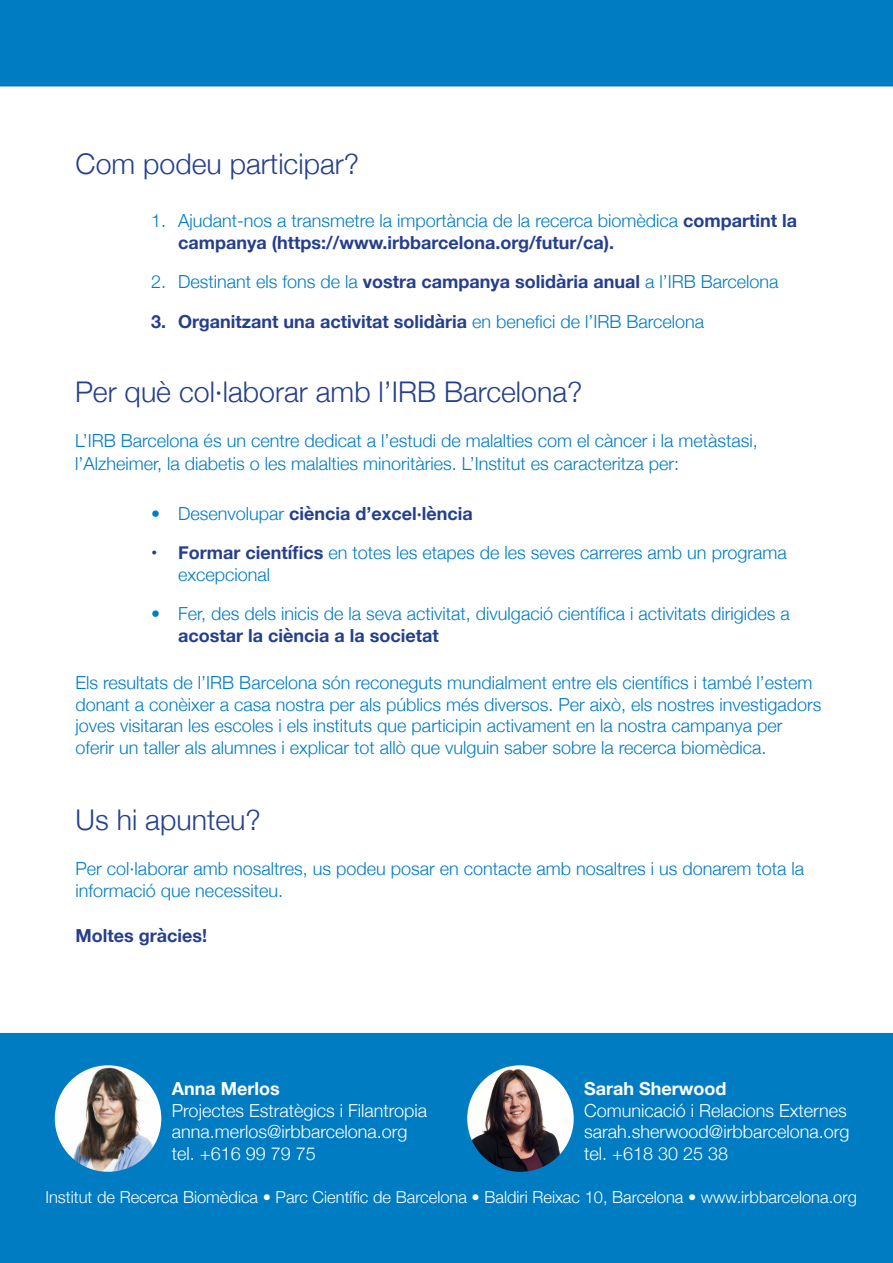
<style>
.page{position:relative;width:893px;height:1263px;background:#fff}
.page>*{position:absolute;margin:0;border:0;box-sizing:border-box;transform-origin:0 0}
.t1{font:300 28.5px "Helvetica Neue";color:#253f8e}
.t2{font:300 18px/21.6px "Helvetica Neue";color:#007cc2}
.t3{font:700 18px/21.6px "Helvetica Neue";color:#253f8e}
.t4{font:300 18px/21.6px "Helvetica Neue";color:#fff}
.t5{font:700 18px "Helvetica Neue";color:#fff}
.t6{font:300 16.5px "Helvetica Neue";color:#fff}
.s1{font-weight:300;color:#007cc2}
.s2{font-weight:700;color:#253f8e}
</style>
<div class="page">
<div style="left:0;top:1033px;width:893px;height:230px;background:#007cc2"></div>
<img style="left:55px;top:1065px;width:106px;height:107px;border-radius:53px">
<img style="left:467px;top:1065px;width:107px;height:107px;border-radius:53px">
<div style="left:0;top:0;width:893px;height:86px;background:#007cc2"></div>
<p class="t1" style="left:76px;top:141px;width:285px">Com podeu participar?</p>
<p class="t3" style="left:178px;top:210px;width:620px;text-indent:-27px"><span class="s1">1. Ajudant-nos a transmetre la importància de la recerca biomèdica</span> compartint la campanya (https://www.irbbarcelona.org/futur/ca).</p>
<p class="t2" style="left:151px;top:270px;width:629px">2. Destinant els fons de la <span class="s2">vostra campanya solidària anual</span> a l’IRB Barcelona</p>
<p class="t3" style="left:151px;top:311px;width:554px">3. Organitzant una activitat solidària <span class="s1">en benefici de l’IRB Barcelona</span></p>
<p class="t1" style="left:75px;top:369px;width:509px">Per què col·laborar amb l’IRB Barcelona?</p>
<p class="t2" style="left:75px;top:427px;width:684px;line-height:23.4px">L’IRB Barcelona és un centre dedicat a l’estudi de malalties com el càncer i la metàstasi, l’Alzheimer, la diabetis o les malalties minoritàries. L’Institut es caracteritza per:</p>
<p class="t3" style="left:151px;top:503px;width:323px"><span class="s1">• Desenvolupar</span> ciència d’excel·lència</p>
<p class="t2" style="left:178px;top:541px;width:610px;text-indent:-27px"><span class="s2">• Formar científics</span> en totes les etapes de les seves carreres amb un programa excepcional</p>
<p class="t2" style="left:178px;top:602px;width:613px;text-indent:-27px">• Fer, des dels inicis de la seva activitat, divulgació científica i activitats dirigides a <span class="s2">acostar la ciència a la societat</span></p>
<p class="t2" style="left:76px;top:671px;width:747px">Els resultats de l’IRB Barcelona són reconeguts mundialment entre els científics i també l’estem donant a conèixer a casa nostra per als públics més diversos. Per això, els nostres investigadors joves visitaran les escoles i els instituts que participin activament en la nostra campanya per oferir un taller als alumnes i explicar tot allò que vulguin saber sobre la recerca biomèdica.</p>
<p class="t1" style="left:76px;top:797px;width:187px">Us hi apunteu?</p>
<p class="t2" style="left:76px;top:857px;width:730px">Per col·laborar amb nosaltres, us podeu posar en contacte amb nosaltres i us donarem tota la informació que necessiteu.</p>
<p class="t3" style="left:76px;top:925px;width:133px">Moltes gràcies!</p>
<p class="t5" style="left:584px;top:1074px;width:144px">Sarah Sherwood</p>
<p class="t4" style="left:584px;top:1098px;width:264px">Comunicació i Relacions Externes</p>
<p class="t4" style="left:584px;top:1119px;width:267px">sarah.sherwood@irbbarcelona.org</p>
<p class="t4" style="left:584px;top:1141px;width:145px">tel. +618 30 25 38</p>
<p class="t6" style="left:45px;top:1183px;width:813px">Institut de Recerca Biomèdica • Parc Científic de Barcelona • Baldiri Reixac 10, Barcelona • www.irbbarcelona.org</p>
<p class="t5" style="left:172px;top:1074px;width:109px">Anna Merlos</p>
<p class="t4" style="left:172px;top:1098px;width:257px">Projectes Estratègics i Filantropia anna.merlos@irbbarcelona.org</p>
<p class="t4" style="left:172px;top:1141px;width:145px">tel. +616 99 79 75</p>
</div>
